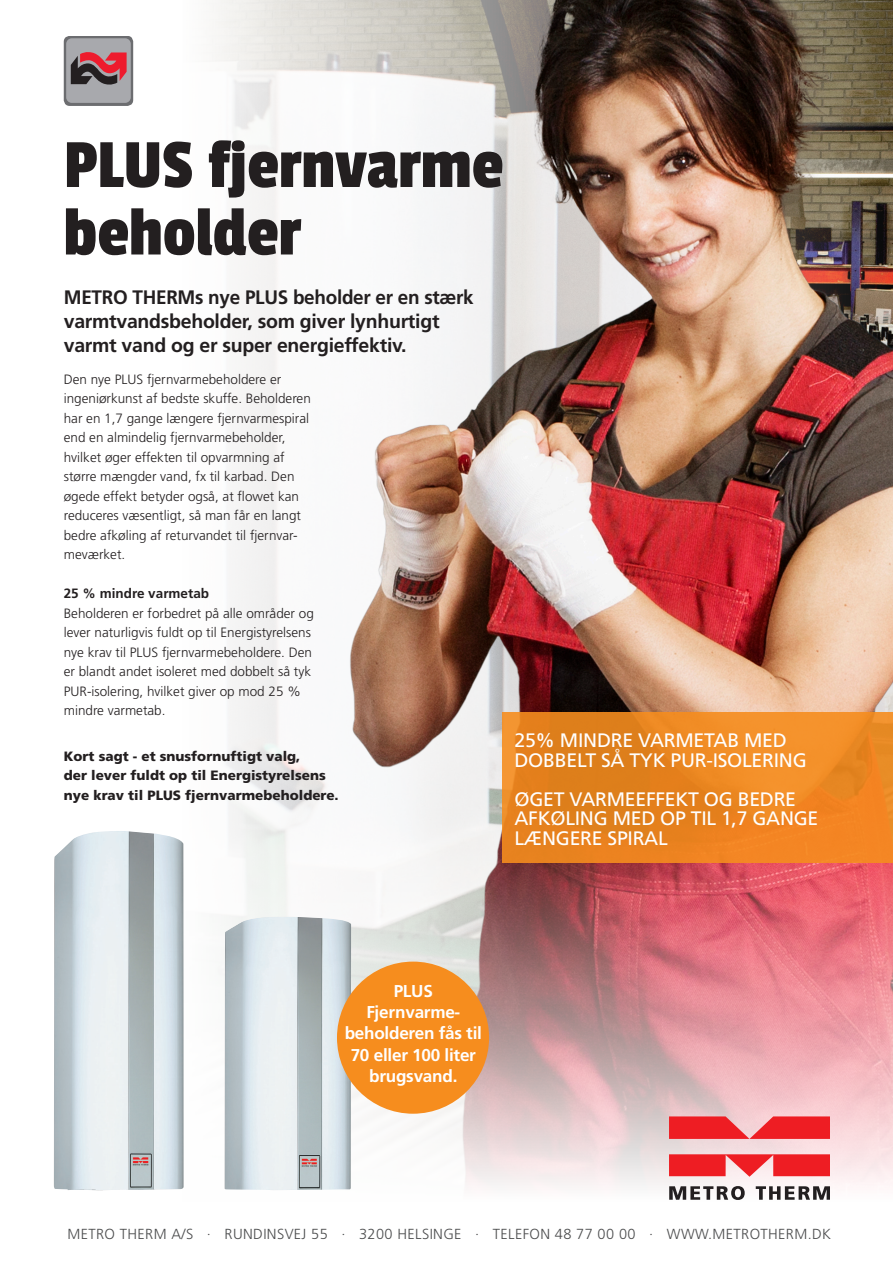
<style>
.page{position:relative;width:893px;height:1263px;background:#fff}
.page>*{position:absolute;margin:0;border:0;box-sizing:border-box;transform-origin:0 0}
.t1{font:72px "Passion One";color:#231f20}
.t2{font:700 19.5px/24px "Frutiger LT Std";letter-spacing:-.015em;color:#231f20}
.t3{font:19.5px/19.5px "Frutiger LT Std";letter-spacing:-.015em;color:#fff}
.t4{font:700 17.1px "Frutiger LT Std";letter-spacing:-.015em;color:#fff}
.t5{font:300 14.55px "Frutiger LT Std";letter-spacing:.025em;color:#4b4c4d}
.t6{font:300 13.5px/19.5px "Frutiger LT Std";color:#231f20}
.t7{font:900 13.5px/19.5px "Frutiger LT Std";color:#231f20}
.t8{font:700 13.5px "Frutiger LT Std";color:#231f20}
</style>
<div class="page">
<img style="left:262px;top:0;width:631px;height:799px">
<svg style="left:93px;top:799px;width:800px;height:398px"></svg>
<svg style="left:669px;top:1186px;width:76px;height:14px"></svg>
<svg style="left:756px;top:1186px;width:74px;height:14px"></svg>
<svg style="left:669px;top:1154px;width:161px;height:23px;background:#ef4247"></svg>
<svg style="left:669px;top:1116px;width:161px;height:23px;background:#ee3b40"></svg>
<div style="left:64px;top:36px;width:69px;height:70px;background:#6c6d70;border-radius:6px"></div>
<div style="left:66px;top:38px;width:65px;height:65px;background:#a8a9ad;border-radius:6px"></div>
<svg style="left:71px;top:52px;width:56px;height:33px"></svg>
<img style="left:54px;top:831px;width:130px;height:359px">
<div style="left:502px;top:712px;width:391px;height:151px;background:linear-gradient(to bottom,#e98a24,#eb811f)"></div>
<img style="left:224px;top:917px;width:127px;height:273px">
<div style="left:337px;top:961px;width:152px;height:153px;background:#f68d1e;border-radius:50%"></div>
<p class="t1" style="left:64px;top:127px;width:441px">PLUS fjernvarme</p>
<p class="t1" style="left:64px;top:194px;width:239px">beholder</p>
<p class="t2" style="left:64px;top:285px;width:411px">METRO THERMs nye PLUS beholder er en stærk varmtvandsbeholder, som giver lynhurtigt</p>
<p class="t2" style="left:64px;top:333px;width:344px">varmt vand og er super energieffektiv.</p>
<p class="t6" style="left:64px;top:370px;width:249px">Den nye PLUS fjernvarmebeholdere er ingeniørkunst af bedste skuffe. Beholderen har en 1,7 gange længere fjernvarmespiral end en almindelig fjernvarmebeholder, hvilket øger effekten til opvarmning af større mængder vand, fx til karbad. Den øgede effekt betyder også, at flowet kan reduceres væsentligt, så man får en langt bedre afkøling af returvandet til fjernvar&shy;meværket.</p>
<p class="t8" style="left:64px;top:586px;width:147px">25 % mindre varmetab</p>
<p class="t6" style="left:64px;top:604px;width:252px">Beholderen er forbedret på alle områder og lever naturligvis fuldt op til Energistyrelsens nye krav til PLUS fjernvarmebeholdere. Den er blandt andet isoleret med dobbelt så tyk PUR-isolering, hvilket giver op mod 25 % mindre varmetab.</p>
<p class="t7" style="left:64px;top:746px;width:264px">Kort sagt - et snusfornuftigt valg, der lever fuldt op til Energistyrelsens</p>
<p class="t7" style="left:64px;top:785px;width:276px">nye krav til PLUS fjernvarmebeholdere.</p>
<p class="t3" style="left:514px;top:731px;width:274px">25% MINDRE VARMETAB MED</p>
<p class="t3" style="left:514px;top:750px;width:294px">DOBBELT SÅ TYK PUR-ISOLERING</p>
<p class="t3" style="left:514px;top:789px;width:305px">ØGET VARMEEFFEKT OG BEDRE<br>AFKØLING MED OP TIL 1,7 GANGE<br>LÆNGERE SPIRAL</p>
<p class="t4" style="left:394px;top:981px;width:41px">PLUS</p>
<p class="t4" style="left:366px;top:1002px;width:95px">Fjernvarme-</p>
<p class="t4" style="left:345px;top:1023px;width:139px">beholderen fås til</p>
<p class="t4" style="left:351px;top:1045px;width:127px">70 eller 100 liter</p>
<p class="t4" style="left:369px;top:1066px;width:90px">brugsvand.</p>
<p class="t5" style="left:68px;top:1226px;width:765px">METRO THERM A/S · RUNDINSVEJ 55 · 3200 HELSINGE · TELEFON 48 77 00 00 · WWW.METROTHERM.DK</p>
</div>
